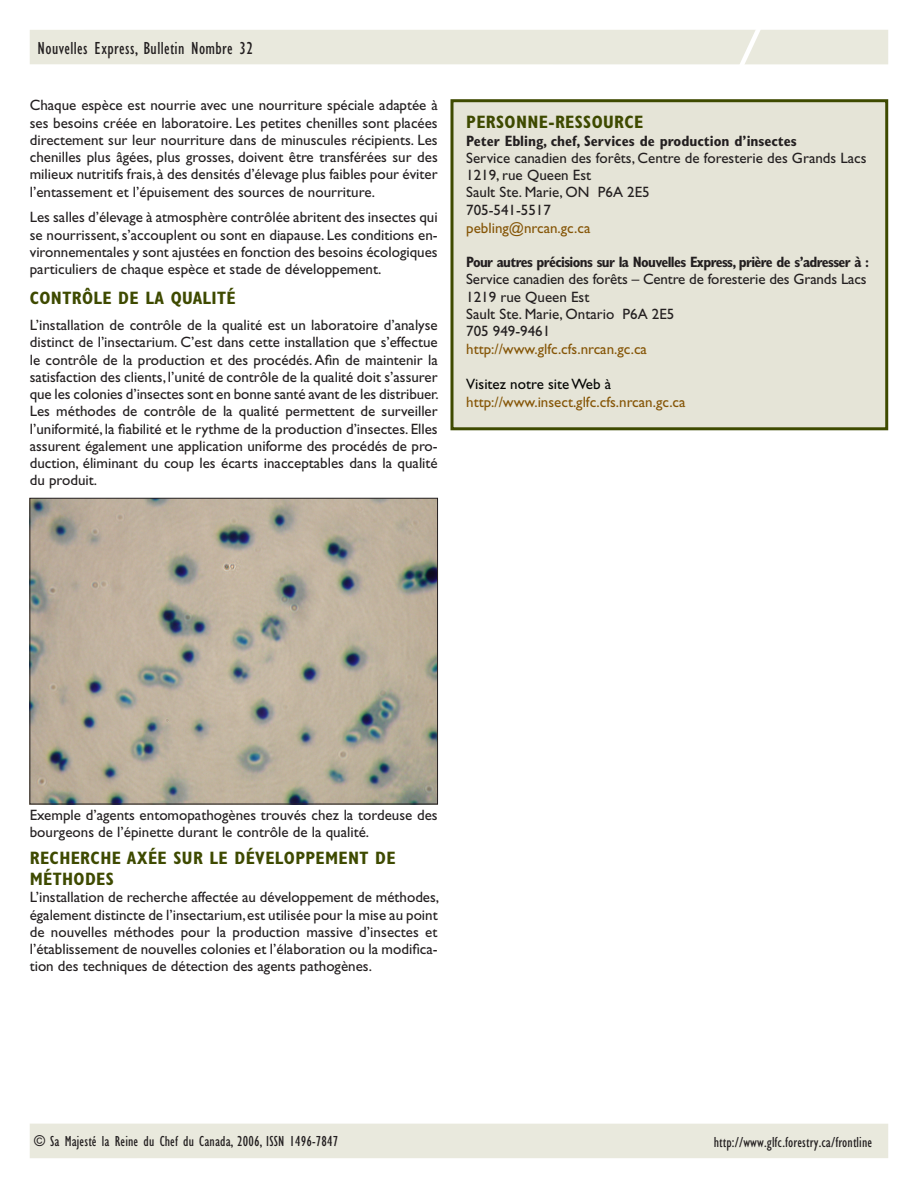
<style>
.page{position:relative;width:918px;height:1188px;background:#fff}
.page>*{position:absolute;margin:0;border:0;box-sizing:border-box;transform-origin:0 0}
.HEADINGS{font:700 condensed 18px/21.6px "Gill Sans";letter-spacing:.02em;color:#3e4a00}
.CFS_text_and_BULLETI{font:condensed 18px "Gill Sans";letter-spacing:.02em;color:#231f20}
.BODY{font:700 condensed 18px "Gill Sans";letter-spacing:.02em;color:#3e4a00}
.BODY-2{font:15px/17.2px "Gill Sans";color:#231f20;text-align:justify}
.BODY-3{font:15px "Gill Sans";color:#855506}
.BODY-4{font:condensed 15px "Gill Sans";letter-spacing:.01em;color:#231f20}
.BODY-5{font:700 condensed 15px "Gill Sans";letter-spacing:-.04em;color:#231f20}
.BODY-6{font:700 condensed 15px "Gill Sans";color:#231f20}
.BODY-7{font:15px "Gill Sans";color:#040503}
</style>
<div class="page">
<div style="left:30px;top:1124px;width:858px;height:34px;background:#e9e9dd"></div>
<div style="left:452px;top:101px;width:435px;height:328px;background:#e5e4d7"></div>
<div style="left:450px;top:99px;width:438px;height:331px;border:3px solid #3e4a00"></div>
<div style="left:30px;top:30px;width:858px;height:34px;background:#e9e9dd"></div>
<svg style="left:733px;top:30px;width:35px;height:35px"></svg>
<img style="left:32px;top:500px;width:404px;height:302px">
<div style="left:30px;top:498px;width:408px;height:306px;border:1px solid #231f20"></div>
<p class="CFS_text_and_BULLETI" style="left:38px;top:39px;width:217px">Nouvelles Express, Bulletin Nombre 32</p>
<p class="BODY-2" style="left:30px;top:97px;width:410px">Chaque espèce est nourrie avec une nourriture spéciale adaptée à ses besoins créée en laboratoire. Les petites chenilles sont placées directement sur leur nourriture dans de minuscules récipients. Les chenilles plus âgées, plus grosses, doivent être transférées sur des milieux nutritifs frais, à des densités d’élevage plus faibles pour éviter l’entassement et l’épuisement des sources de nourriture.</p>
<p class="BODY-2" style="left:30px;top:209px;width:409px">Les salles d’élevage à atmosphère contrôlée abritent des insectes qui se nourrissent, s’accouplent ou sont en diapause. Les conditions en&shy;vironnementales y sont ajustées en fonction des besoins écologiques particuliers de chaque espèce et stade de développement.</p>
<p class="BODY" style="left:30px;top:288px;width:208px">CONTRÔLE DE LA QUALITÉ</p>
<p class="BODY-2" style="left:30px;top:316px;width:411px">L’installation de contrôle de la qualité est un laboratoire d’analyse distinct de l’insectarium. C’est dans cette installation que s’effectue le contrôle de la production et des procédés. Afin de maintenir la satisfaction des clients, l’unité de contrôle de la qualité doit s’assurer que les colonies d’insectes sont en bonne santé avant de les distribuer.<br>Les méthodes de contrôle de la qualité permettent de surveiller l’uniformité, la fiabilité et le rythme de la production d’insectes. Elles assurent également une application uniforme des procédés de pro&shy;duction, éliminant du coup les écarts inacceptables dans la qualité du produit.</p>
<p class="HEADINGS" style="left:466px;top:112px;width:179px">PERSONNE-RESSOURCE</p>
<p class="BODY-6" style="left:466px;top:132px;width:332px">Peter Ebling, chef, Services de production d’insectes</p>
<p class="BODY-2" style="left:466px;top:149px;width:402px">Service canadien des forêts, Centre de foresterie des Grands Lacs</p>
<p class="BODY-2" style="left:466px;top:167px;width:126px">1219, rue Queen Est</p>
<p class="BODY-2" style="left:466px;top:184px;width:185px">Sault Ste. Marie, ON P6A 2E5</p>
<p class="BODY-2" style="left:466px;top:201px;width:86px">705-541-5517</p>
<p class="BODY-3" style="left:466px;top:219px;width:126px">pebling@nrcan.gc.ca</p>
<p class="BODY-5" style="left:466px;top:253px;width:404px">Pour autres précisions sur la Nouvelles Express, prière de s’adresser à :</p>
<p class="BODY-2" style="left:466px;top:271px;width:402px">Service canadien des forêts – Centre de foresterie des Grands Lacs</p>
<p class="BODY-2" style="left:466px;top:288px;width:125px">1219 rue Queen Est</p>
<p class="BODY-2" style="left:466px;top:305px;width:210px">Sault Ste. Marie, Ontario P6A 2E5</p>
<p class="BODY-2" style="left:466px;top:323px;width:86px">705 949-9461</p>
<p class="BODY-3" style="left:466px;top:341px;width:182px">http://www.glfc.cfs.nrcan.gc.ca</p>
<p class="BODY-7" style="left:466px;top:376px;width:146px">Visitez notre site Web à</p>
<p class="BODY-3" style="left:466px;top:393px;width:221px">http://www.insect.glfc.cfs.nrcan.gc.ca</p>
<p class="BODY-2" style="left:30px;top:806px;width:409px">Exemple d’agents entomopathogènes trouvés chez la tordeuse des bourgeons de l’épinette durant le contrôle de la qualité.</p>
<p class="HEADINGS" style="left:30px;top:847px;width:367px">RECHERCHE AXÉE SUR LE DÉVELOPPEMENT DE<br>MÉTHODES</p>
<p class="BODY-2" style="left:30px;top:889px;width:411px">L’installation de recherche affectée au développement de méthodes, également distincte de l’insectarium, est utilisée pour la mise au point de nouvelles méthodes pour la production massive d’insectes et l’établissement de nouvelles colonies et l’élaboration ou la modifica&shy;tion des techniques de détection des agents pathogènes.</p>
<p class="BODY-4" style="left:34px;top:1133px;width:306px">© Sa Majesté la Reine du Chef du Canada, 2006, ISSN 1496-7847</p>
<p class="BODY-4" style="left:714px;top:1134px;width:160px">http://www.glfc.forestry.ca/frontline</p>
</div>
